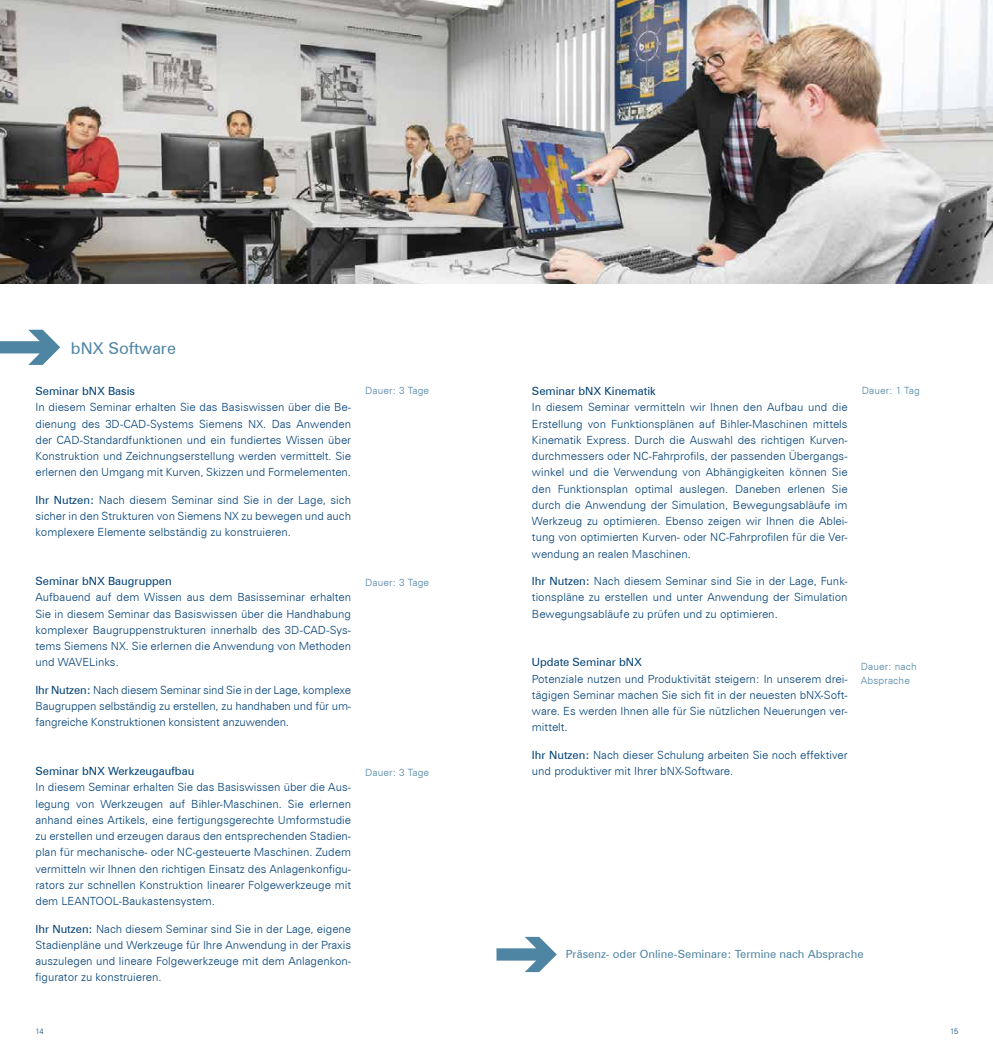
<style>
.page{position:relative;width:993px;height:1053px;background:#fff}
.page>*{position:absolute;margin:0;border:0;box-sizing:border-box;transform-origin:0 0}
.t1{font:16.25px "Zurich BT";color:#4e85a3}
.t2{font:300 11.25px/16.2px "Zurich BT";color:#004177;text-align:justify}
.t3{font:11.25px "Zurich BT";color:#004177}
.t4{font:11.25px "Zurich BT";color:#4e85a3}
.t5{font:300 10px/13.8px "Zurich BT";letter-spacing:.01em;color:#4e85a3}
.t6{font:300 7.5px "Zurich BT";color:#004177}
.s1{font-weight:400}
</style>
<div class="page">
<svg style="left:0;top:330px;width:60px;height:35px"></svg>
<svg style="left:496px;top:936px;width:60px;height:35px"></svg>
<img style="left:0;top:0;width:992px;height:283px">
<h1 class="t1" style="left:71px;top:338px;width:106px">bNX Software</h1>
<p class="t3" style="left:35px;top:384px;width:101px">Seminar bNX Basis</p>
<p class="t2" style="left:35px;top:399px;width:317px">In diesem Seminar erhalten Sie das Basiswissen über die Be&shy;dienung des 3D-CAD-Systems Siemens NX. Das Anwenden der CAD-Standardfunktionen und ein fundiertes Wissen über Konstruktion und Zeichnungserstellung werden vermittelt. Sie erlernen den Umgang mit Kurven, Skizzen und Formelementen.</p>
<p class="t2" style="left:35px;top:491px;width:317px"><span class="s1">Ihr Nutzen:</span> Nach diesem Seminar sind Sie in der Lage, sich sicher in den Strukturen von Siemens NX zu bewegen und auch komplexere Elemente selbständig zu konstruieren.</p>
<p class="t3" style="left:35px;top:574px;width:138px">Seminar bNX Baugruppen</p>
<p class="t2" style="left:35px;top:589px;width:317px">Aufbauend auf dem Wissen aus dem Basisseminar erhalten Sie in diesem Seminar das Basiswissen über die Handhabung komplexer Baugruppenstrukturen innerhalb des 3D-CAD-Sys&shy;tems Siemens NX. Sie erlernen die Anwendung von Methoden und WAVELinks.</p>
<p class="t2" style="left:35px;top:681px;width:317px"><span class="s1">Ihr Nutzen:</span> Nach diesem Seminar sind Sie in der Lage, komplexe Baugruppen selbständig zu erstellen, zu handhaben und für um&shy;fangreiche Konstruktionen konsistent anzuwenden.</p>
<p class="t3" style="left:35px;top:764px;width:160px">Seminar bNX Werkzeugaufbau</p>
<p class="t2" style="left:35px;top:779px;width:317px">In diesem Seminar erhalten Sie das Basiswissen über die Aus&shy;legung von Werkzeugen auf Bihler-Maschinen. Sie erlernen anhand eines Artikels, eine fertigungsgerechte Umformstudie zu erstellen und erzeugen daraus den entsprechenden Stadien&shy;plan für mechanische- oder NC-gesteuerte Maschinen. Zudem vermitteln wir Ihnen den richtigen Einsatz des Anlagenkonfigu&shy;rators zur schnellen Konstruktion linearer Folgewerkzeuge mit dem LEANTOOL-Baukastensystem.</p>
<p class="t2" style="left:35px;top:920px;width:317px"><span class="s1">Ihr Nutzen:</span> Nach diesem Seminar sind Sie in der Lage, eigene Stadienpläne und Werkzeuge für Ihre Anwendung in der Praxis auszulegen und lineare Folgewerkzeuge mit dem Anlagenkon&shy;figurator zu konstruieren.</p>
<p class="t5" style="left:365px;top:383px;width:65px">Dauer: 3 Tage</p>
<p class="t5" style="left:365px;top:576px;width:65px">Dauer: 3 Tage</p>
<p class="t5" style="left:365px;top:765px;width:65px">Dauer: 3 Tage</p>
<p class="t3" style="left:531px;top:384px;width:125px">Seminar bNX Kinematik</p>
<p class="t2" style="left:531px;top:399px;width:317px">In diesem Seminar vermitteln wir Ihnen den Aufbau und die Erstellung von Funktionsplänen auf Bihler-Maschinen mittels Kinematik Express. Durch die Auswahl des richtigen Kurven&shy;durchmessers oder NC-Fahrprofils, der passenden Übergangs&shy;winkel und die Verwendung von Abhängigkeiten können Sie den Funktionsplan optimal auslegen. Daneben erlenen Sie durch die Anwendung der Simulation, Bewegungsabläufe im Werkzeug zu optimieren. Ebenso zeigen wir Ihnen die Ablei&shy;tung von optimierten Kurven- oder NC-Fahrprofilen für die Ver&shy;wendung an realen Maschinen.</p>
<p class="t2" style="left:531px;top:572px;width:317px"><span class="s1">Ihr Nutzen:</span> Nach diesem Seminar sind Sie in der Lage, Funk&shy;tionspläne zu erstellen und unter Anwendung der Simulation Bewegungsabläufe zu prüfen und zu optimieren.</p>
<p class="t3" style="left:531px;top:655px;width:111px">Update Seminar bNX</p>
<p class="t2" style="left:531px;top:670px;width:317px">Potenziale nutzen und Produktivität steigern: In unserem drei&shy;tägigen Seminar machen Sie sich fit in der neuesten bNX-Soft&shy;ware. Es werden Ihnen alle für Sie nützlichen Neuerungen ver&shy;mittelt.</p>
<p class="t2" style="left:531px;top:746px;width:317px"><span class="s1">Ihr Nutzen:</span> Nach dieser Schulung arbeiten Sie noch effektiver und produktiver mit Ihrer bNX-Software.</p>
<p class="t5" style="left:861px;top:383px;width:60px">Dauer: 1 Tag</p>
<p class="t5" style="left:860px;top:659px;width:57px">Dauer: nach<br>Absprache</p>
<p class="t4" style="left:565px;top:947px;width:299px">Präsenz- oder Online-Seminare: Termine nach Absprache</p>
<p class="t6" style="left:35px;top:1026px;width:10px">14</p>
<p class="t6" style="left:949px;top:1026px;width:10px">15</p>
</div>
